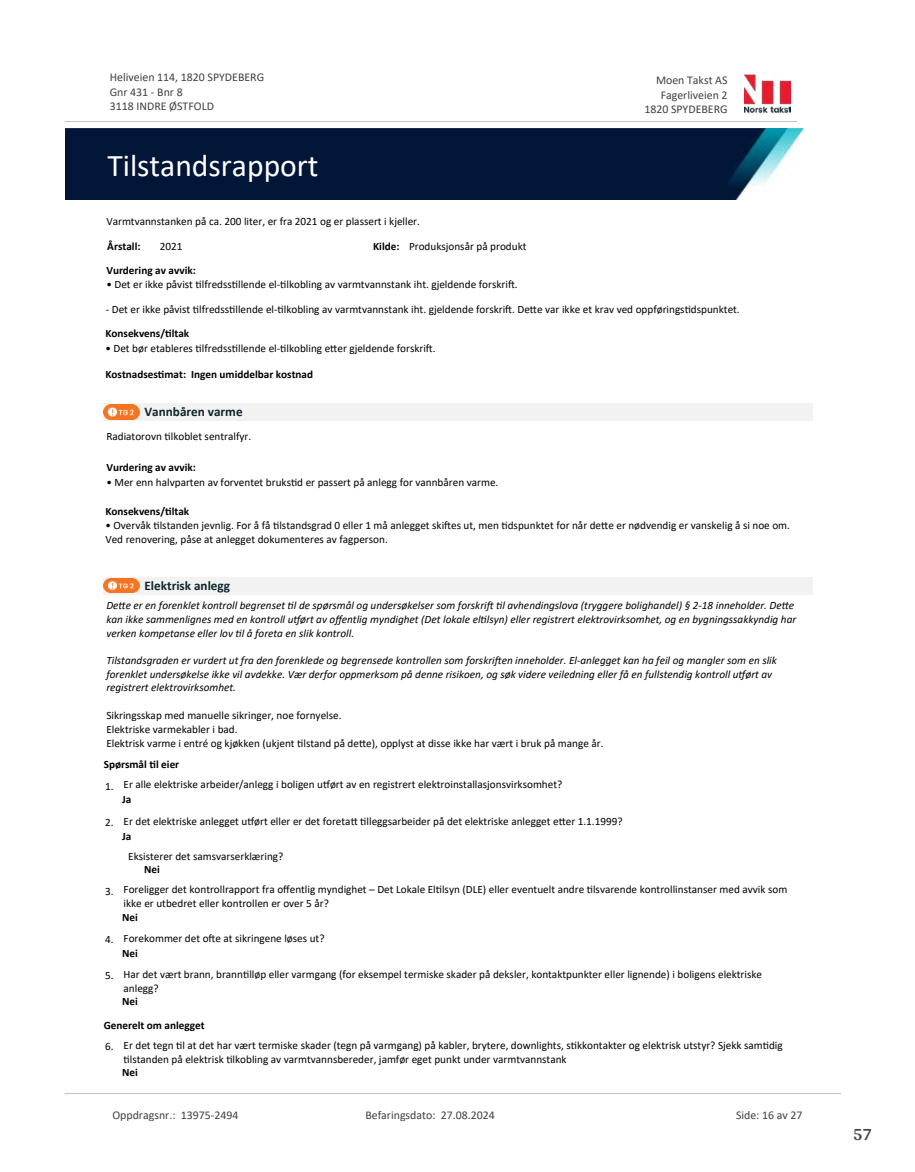
<style>
.page{position:relative;width:915px;height:1172px;background:#fff}
.page>*{position:absolute;margin:0;border:0;box-sizing:border-box;transform-origin:0 0}
.t1{font:31.65px "Calibri";color:#fff}
.t2{font:700 18px "Arya";color:#414749}
.t3{font:700 13.2px "Calibri";color:#0f252c}
.t4{font:11.85px/14.5px "Calibri";color:#404040}
.t5{font:11.25px/13.6px "Calibri";color:#000}
.t6{font:italic 11.25px/13.6px "Calibri";color:#000}
.t7{font:700 11.25px "Calibri";color:#000}
.s1{font-weight:700}
</style>
<div class="page">
<div style="left:104px;top:404px;width:708px;height:17px;background:#f2f2f2"></div>
<svg style="left:107px;top:419px;width:29px;height:1px"></svg>
<img style="left:104px;top:404px;width:35px;height:15px">
<div style="left:104px;top:578px;width:708px;height:17px;background:#f2f2f2"></div>
<img style="left:104px;top:578px;width:35px;height:15px">
<img style="left:744px;top:74px;width:46px;height:40px">
<hr style="left:65px;top:121px;width:731px;height:1px;background:#c0c0c0">
<img style="left:65px;top:129px;width:738px;height:71px">
<hr style="left:65px;top:1093px;width:775px;height:1px;background:#c0c0c0">
<p class="t4" style="left:110px;top:70px;width:156px">Heliveien 114, 1820 SPYDEBERG<br>Gnr 431 - Bnr 8<br>3118 INDRE ØSTFOLD</p>
<p class="t4" style="left:655px;top:73px;width:73px">Moen Takst AS</p>
<p class="t4" style="left:660px;top:87px;width:68px">Fagerliveien 2</p>
<p class="t4" style="left:644px;top:102px;width:85px">1820 SPYDEBERG</p>
<h1 class="t1" style="left:107px;top:143px;width:213px">Tilstandsrapport</h1>
<p class="t5" style="left:106px;top:214px;width:315px">Varmtvannstanken på ca. 200 liter, er fra 2021 og er plassert i kjeller.</p>
<p class="t7" style="left:106px;top:262px;width:91px">Vurdering av avvik:</p>
<p class="t5" style="left:106px;top:277px;width:412px">• Det er ikke påvist 琀椀lfredss琀椀llende el-琀椀lkobling av varmtvannstank iht. gjeldende forskri昀琀.</p>
<p class="t5" style="left:106px;top:302px;width:635px">- Det er ikke påvist 琀椀lfredss琀椀llende el-琀椀lkobling av varmtvannstank iht. gjeldende forskri昀琀. De琀琀e var ikke et krav ved oppførings琀椀dspunktet.</p>
<p class="t7" style="left:105px;top:326px;width:85px">Konsekvens/琀椀ltak</p>
<p class="t5" style="left:105px;top:341px;width:331px">• Det bør etableres 琀椀lfredss琀椀llende el-琀椀lkobling e琀琀er gjeldende forskri昀琀.</p>
<p class="t7" style="left:105px;top:367px;width:209px">Kostnadses琀椀mat: Ingen umiddelbar kostnad</p>
<p class="t7" style="left:107px;top:238px;width:35px">Årstall:</p>
<p class="t5" style="left:160px;top:239px;width:24px">2021</p>
<p class="t5" style="left:373px;top:239px;width:155px"><span class="s1">Kilde:</span> Produksjonsår på produkt</p>
<p class="t3" style="left:144px;top:402px;width:100px">Vannbåren varme</p>
<p class="t5" style="left:106px;top:429px;width:146px">Radiatorovn 琀椀lkoblet sentralfyr.</p>
<p class="t7" style="left:106px;top:460px;width:91px">Vurdering av avvik:</p>
<p class="t5" style="left:106px;top:475px;width:393px">• Mer enn halvparten av forventet bruks琀椀d er passert på anlegg for vannbåren varme.</p>
<p class="t7" style="left:105px;top:503px;width:85px">Konsekvens/琀椀ltak</p>
<p class="t5" style="left:105px;top:518px;width:686px">• Overvåk 琀椀lstanden jevnlig. For å få 琀椀lstandsgrad 0 eller 1 må anlegget ski昀琀es ut, men 琀椀dspunktet for når de琀琀e er nødvendig er vanskelig å si noe om.<br>Ved renovering, påse at anlegget dokumenteres av fagperson.</p>
<p class="t3" style="left:144px;top:576px;width:87px">Elektrisk anlegg</p>
<p class="t6" style="left:106px;top:598px;width:691px">De琀琀e er en forenklet kontroll begrenset 琀椀l de spørsmål og undersøkelser som forskri昀琀 琀椀l avhendingslova (tryggere bolighandel) § 2-18 inneholder. De琀琀e kan ikke sammenlignes med en kontroll u琀昀ørt av o昀昀entlig myndighet (Det lokale el琀椀lsyn) eller registrert elektrovirksomhet, og en bygningssakkyndig har verken kompetanse eller lov 琀椀l å foreta en slik kontroll.</p>
<p class="t6" style="left:106px;top:653px;width:671px">Tilstandsgraden er vurdert ut fra den forenklede og begrensede kontrollen som forskri昀琀en inneholder. El-anlegget kan ha feil og mangler som en slik forenklet undersøkelse ikke vil avdekke. Vær derfor oppmerksom på denne risikoen, og søk videre veiledning eller få en fullstendig kontroll u琀昀ørt av registrert elektrovirksomhet.</p>
<p class="t5" style="left:106px;top:708px;width:498px">Sikringsskap med manuelle sikringer, noe fornyelse.<br>Elektriske varmekabler i bad.<br>Elektrisk varme i entré og kjøkken (ukjent 琀椀lstand på de琀琀e), opplyst at disse ikke har vært i bruk på mange år.</p>
<p class="t7" style="left:104px;top:756px;width:77px">Spørsmål 琀椀l eier</p>
<p class="t5" style="left:105px;top:777px;width:458px">1. Er alle elektriske arbeider/anlegg i boligen u琀昀ørt av en registrert elektroinstallasjonsvirksomhet?</p>
<p class="t7" style="left:122px;top:792px;width:11px">Ja</p>
<p class="t5" style="left:105px;top:814px;width:519px">2. Er det elektriske anlegget u琀昀ørt eller er det foreta琀琀 琀椀lleggsarbeider på det elektriske anlegget e琀琀er 1.1.1999?</p>
<p class="t7" style="left:122px;top:828px;width:11px">Ja</p>
<p class="t5" style="left:128px;top:849px;width:157px">Eksisterer det samsvarserklæring?</p>
<p class="t7" style="left:144px;top:862px;width:17px">Nei</p>
<p class="t5" style="left:123px;top:882px;width:665px;text-indent:-19px">3. Foreligger det kontrollrapport fra o昀昀entlig myndighet – Det Lokale El琀椀lsyn (DLE) eller eventuelt andre 琀椀lsvarende kontrollinstanser med avvik som ikke er utbedret eller kontrollen er over 5 år?</p>
<p class="t7" style="left:122px;top:909px;width:17px">Nei</p>
<p class="t5" style="left:105px;top:931px;width:221px">4. Forekommer det o昀琀e at sikringene løses ut?</p>
<p class="t7" style="left:122px;top:945px;width:17px">Nei</p>
<p class="t5" style="left:123px;top:967px;width:640px;text-indent:-19px">5. Har det vært brann, brann琀椀lløp eller varmgang (for eksempel termiske skader på deksler, kontaktpunkter eller lignende) i boligens elektriske anlegg?</p>
<p class="t7" style="left:122px;top:994px;width:17px">Nei</p>
<p class="t5" style="left:123px;top:1038px;width:660px;text-indent:-19px">6. Er det tegn 琀椀l at det har vært termiske skader (tegn på varmgang) på kabler, brytere, downlights, s琀椀kkontakter og elektrisk utstyr? Sjekk sam琀椀dig琀椀lstanden på elektrisk 琀椀lkobling av varmtvannsbereder, jamfør eget punkt under varmtvannstank</p>
<p class="t7" style="left:122px;top:1065px;width:17px">Nei</p>
<p class="t7" style="left:104px;top:1017px;width:102px">Generelt om anlegget</p>
<p class="t4" style="left:112px;top:1107px;width:127px">Oppdragsnr.: 13975-2494</p>
<p class="t4" style="left:365px;top:1107px;width:131px">Befaringsdato: 27.08.2024</p>
<p class="t4" style="left:735px;top:1107px;width:68px">Side: 16 av 27</p>
<h2 class="t2" style="left:852px;top:1123px;width:21px">57</h2>
</div>
